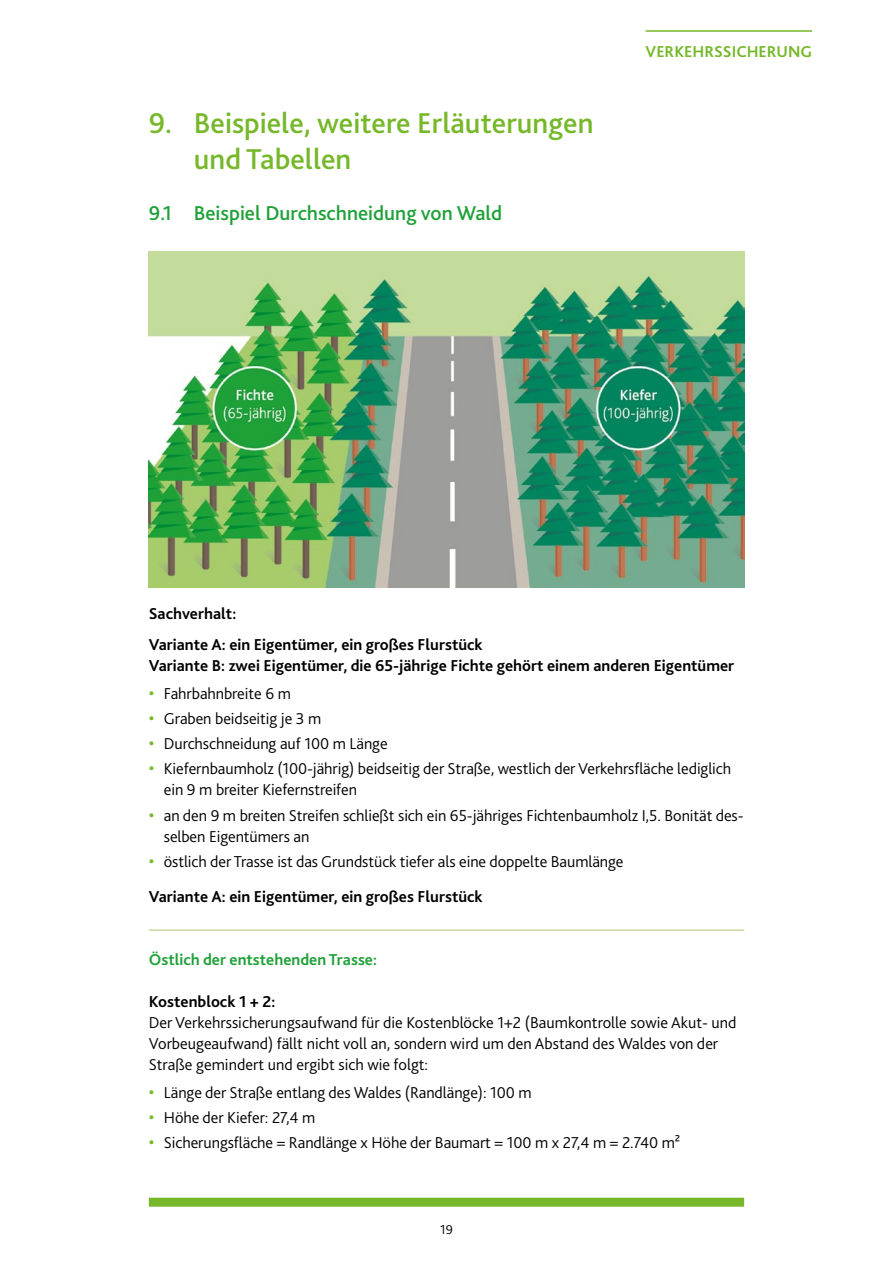
<style>
.page{position:relative;width:893px;height:1263px;background:#fff}
.page>*{position:absolute;margin:0;border:0;box-sizing:border-box;transform-origin:0 0}
.t1{font:500 30px/36px "Bliss 2";color:#76b82a}
.t2{font:500 21px "Bliss 2";color:#1fa138}
.p1{font:300 16.5px/21px "Bliss 2";letter-spacing:-.005em;color:#000}
.p1-2{font:700 16.5px/21px "Bliss 2";color:#000}
.p1-3{font:700 16.5px "Bliss 2";color:#1fa138}
.t3{font:700 16.5px "Bliss 2";color:#76b82a}
.t4{font:300 13.5px "Bliss 2";color:#000}
.s1{font-weight:400;font-size:18px;color:#76b82a}
.s2{font-weight:700}
</style>
<div class="page">
<hr style="left:646px;top:30px;width:166px;height:2px;background:#76b82a">
<div style="left:149px;top:1198px;width:595px;height:9px;background:#76b82a"></div>
<hr style="left:149px;top:929px;width:595px;height:2px;background:#c4db9b">
<img style="left:149px;top:252px;width:595px;height:335px">
<h1 class="t1" style="left:194px;top:105px;width:401px;text-indent:-45px">9. Beispiele, weitere Erläuterungen und Tabellen</h1>
<h3 class="t2" style="left:149px;top:200px;width:355px">9.1 Beispiel Durchschneidung von Wald</h3>
<p class="t3" style="left:646px;top:41px;width:168px">VERKEHRSSICHERUNG</p>
<h4 class="p1-2" style="left:149px;top:602px;width:89px">Sachverhalt:</h4>
<p class="p1-2" style="left:149px;top:634px;width:587px">Variante A: ein Eigentümer, ein großes Flurstück<br>Variante B: zwei Eigentümer, die 65-jährige Fichte gehört einem anderen Eigentümer</p>
<p class="p1" style="left:149px;top:682px;width:144px"><span class="s1">•</span> Fahrbahnbreite 6 m</p>
<p class="p1" style="left:149px;top:707px;width:174px"><span class="s1">•</span> Graben beidseitig je 3 m</p>
<p class="p1" style="left:149px;top:733px;width:240px"><span class="s1">•</span> Durchschneidung auf 100 m Länge</p>
<p class="p1" style="left:164px;top:758px;width:569px;text-indent:-15px"><span class="s1">•</span> Kiefernbaumholz (100-jährig) beidseitig der Straße, westlich der Verkehrsfläche lediglich ein 9 m breiter Kiefernstreifen</p>
<p class="p1" style="left:164px;top:804px;width:581px;text-indent:-15px"><span class="s1">•</span> an den 9 m breiten Streifen schließt sich ein 65-jähriges Fichtenbaumholz I,5. Bonität des&shy;selben Eigentümers an</p>
<p class="p1" style="left:149px;top:850px;width:476px"><span class="s1">•</span> östlich der Trasse ist das Grundstück tiefer als eine doppelte Baumlänge</p>
<p class="p1-2" style="left:149px;top:886px;width:335px">Variante A: ein Eigentümer, ein großes Flurstück</p>
<p class="p1-3" style="left:149px;top:949px;width:230px">Östlich der entstehenden Trasse:</p>
<p class="p1" style="left:149px;top:991px;width:589px"><span class="s2">Kostenblock 1 + 2:<br></span>Der Verkehrssicherungsaufwand für die Kostenblöcke 1+2 (Baumkontrolle sowie Akut- und Vorbeugeaufwand) fällt nicht voll an, sondern wird um den Abstand des Waldes von der Straße gemindert und ergibt sich wie folgt:</p>
<p class="p1" style="left:149px;top:1081px;width:384px"><span class="s1">•</span> Länge der Straße entlang des Waldes (Randlänge): 100 m</p>
<p class="p1" style="left:149px;top:1106px;width:168px"><span class="s1">•</span> Höhe der Kiefer: 27,4 m</p>
<p class="p1" style="left:149px;top:1132px;width:533px"><span class="s1">•</span> Sicherungsfläche = Randlänge x Höhe der Baumart = 100 m x 27,4 m = 2.740 m²</p>
<p class="t4" style="left:440px;top:1220px;width:14px">19</p>
</div>
